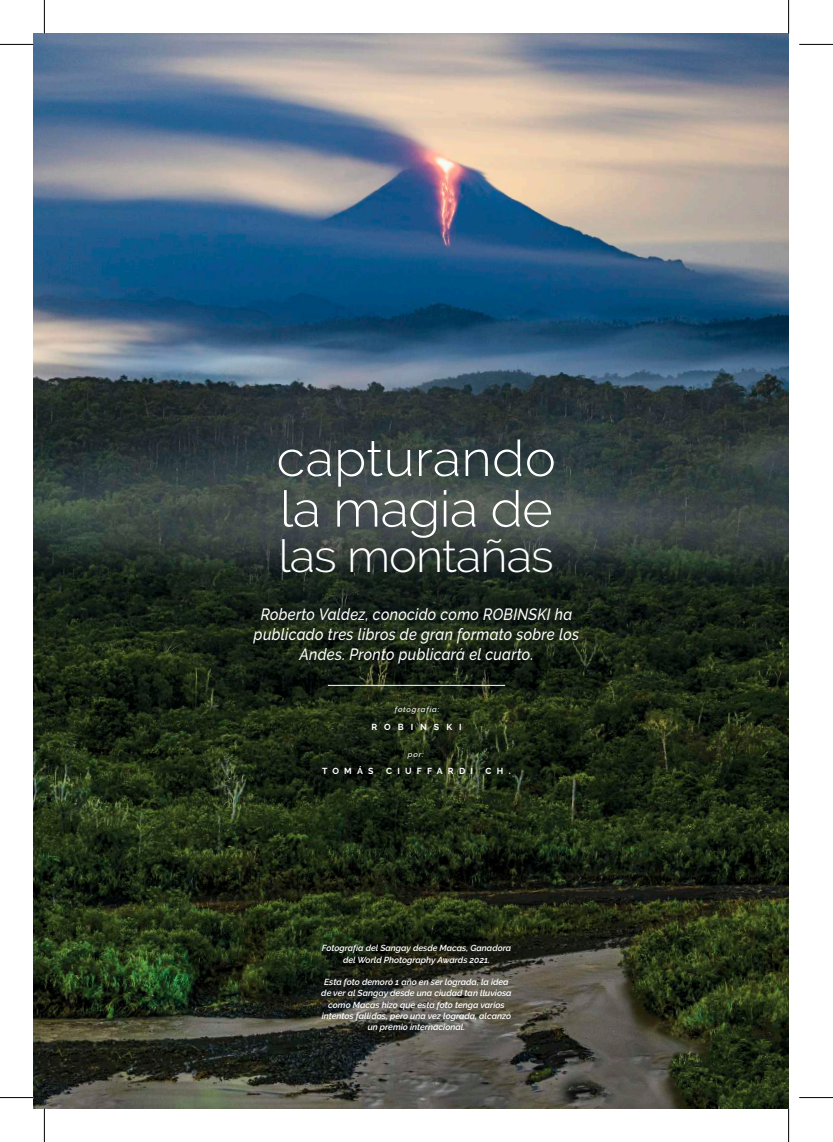
<style>
.page{position:relative;width:833px;height:1142px;background:#fff}
.page>*{position:absolute;margin:0;border:0;box-sizing:border-box;transform-origin:0 0}
.t1{font:300 50px/50.6px "Raleway";letter-spacing:.005em;color:#fff;scale:1.05 1}
.t2{font:300 45px "Raleway";letter-spacing:-.02em;color:#fff;scale:1.05 1}
.t3{font:italic 500 16.25px/20px "Raleway";letter-spacing:.02em;color:#fff;text-align:center;scale:.9 1}
.t4{font:italic 600 8.75px/11.2px "Raleway";color:#fff;text-align:center}
.t5{font:700 8.75px "Raleway";letter-spacing:.6em;color:#fff}
.t6{font:700 8.75px "Raleway";letter-spacing:.8em;color:#fff}
.t7{font:italic 500 7.5px "Raleway";letter-spacing:.1em;color:#fff;scale:1.05 1}
</style>
<div class="page">
<img style="left:34px;top:34px;width:754px;height:1073px">
<hr style="left:328px;top:685px;width:177px;height:1px;background:#fff">
<hr style="left:0;top:44px;width:34px;height:1px;background:#000">
<hr style="left:799px;top:44px;width:34px;height:1px;background:#000">
<hr style="left:0;top:1097px;width:34px;height:1px;background:#000">
<hr style="left:799px;top:1097px;width:34px;height:1px;background:#000">
<hr style="left:44px;top:0;width:1px;height:34px;background:#000">
<hr style="left:44px;top:1107px;width:1px;height:34px;background:#000">
<hr style="left:788px;top:0;width:1px;height:34px;background:#000">
<hr style="left:788px;top:1107px;width:1px;height:34px;background:#000">
<h1 class="t1" style="left:276px;top:433px;width:267px">capturando la magia de</h1>
<h2 class="t2" style="left:279px;top:529px;width:264px">las montañas</h2>
<h3 class="t3" style="left:254px;top:604px;width:363px">Roberto Valdez, conocido como ROBINSKI ha publicado tres libros de gran formato sobre los<br>Andes. Pronto publicará el cuarto.</h3>
<p class="t7" style="left:395px;top:705px;width:44px">fotografía:</p>
<p class="t6" style="left:371px;top:722px;width:92px">ROBINSKI</p>
<p class="t7" style="left:408px;top:750px;width:17px">por:</p>
<p class="t5" style="left:322px;top:765px;width:53px">TOMÁS</p>
<p class="t5" style="left:386px;top:765px;width:88px">CIUFFARDI</p>
<p class="t5" style="left:486px;top:765px;width:26px">CH.</p>
<p class="t4" style="left:322px;top:942px;width:191px">Fotografía del Sangay desde Macas, Ganadora del World Photography Awards 2021.</p>
<p class="t4" style="left:321px;top:976px;width:192px">Esta foto demoró 1 año en ser lograda, la idea de ver al Sangay desde una ciudad tan lluviosa como Macas hizo que esta foto tenga varios intentos fallidos, pero una vez lograda, alcanzó un premio internacional.</p>
</div>
